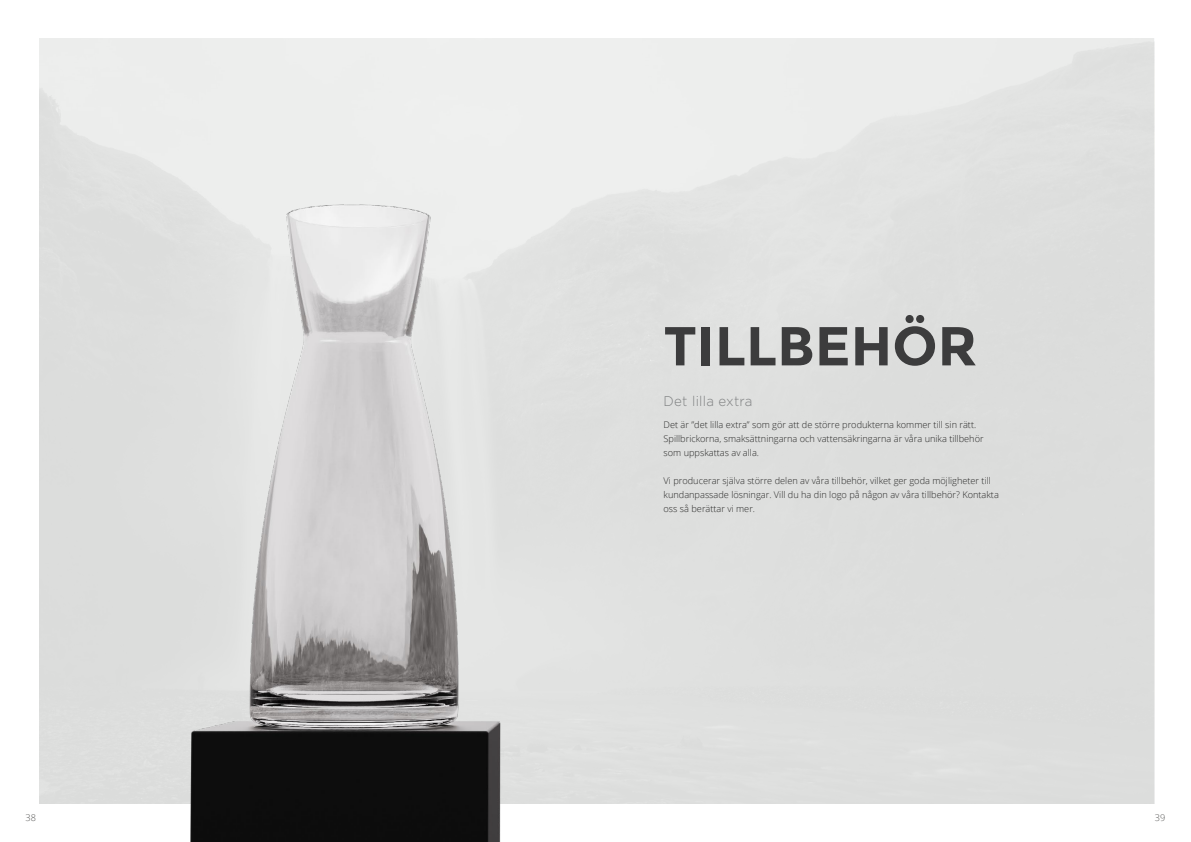
<style>
.page{position:relative;width:1191px;height:842px;background:#fff}
.page>*{position:absolute;margin:0;border:0;box-sizing:border-box;transform-origin:0 0}
.t1{font:700 54.8px "Montserrat";color:#3c3c3d}
.t2{font:300 14px "Gotham HTF";letter-spacing:.02em;color:#7f8182;scale:.95 1}
.t3{font:300 9.2px/14px "Open Sans";color:#282827}
.t4{font:300 9.2px "Open Sans";color:#575756}
</style>
<div class="page">
<img style="left:39px;top:38px;width:1116px;height:804px">
<h1 class="t1" style="left:663px;top:313px;width:315px">TILLBEHÖR</h1>
<h2 class="t2" style="left:663px;top:393px;width:95px">Det lilla extra</h2>
<p class="t3" style="left:663px;top:417px;width:321px">Det är ”det lilla extra” som gör att de större produkterna kommer till sin rätt.<br>Spillbrickorna, smaksättningarna och vattensäkringarna är våra unika tillbehör som uppskattas av alla.</p>
<p class="t3" style="left:663px;top:473px;width:337px">Vi producerar själva större delen av våra tillbehör, vilket ger goda möjligheter till kundanpassade lösningar. Vill du ha din logo på någon av våra tillbehör? Kontakta oss så berättar vi mer.</p>
<p class="t4" style="left:26px;top:811px;width:12px">38</p>
<p class="t4" style="left:1155px;top:811px;width:12px">39</p>
</div>
